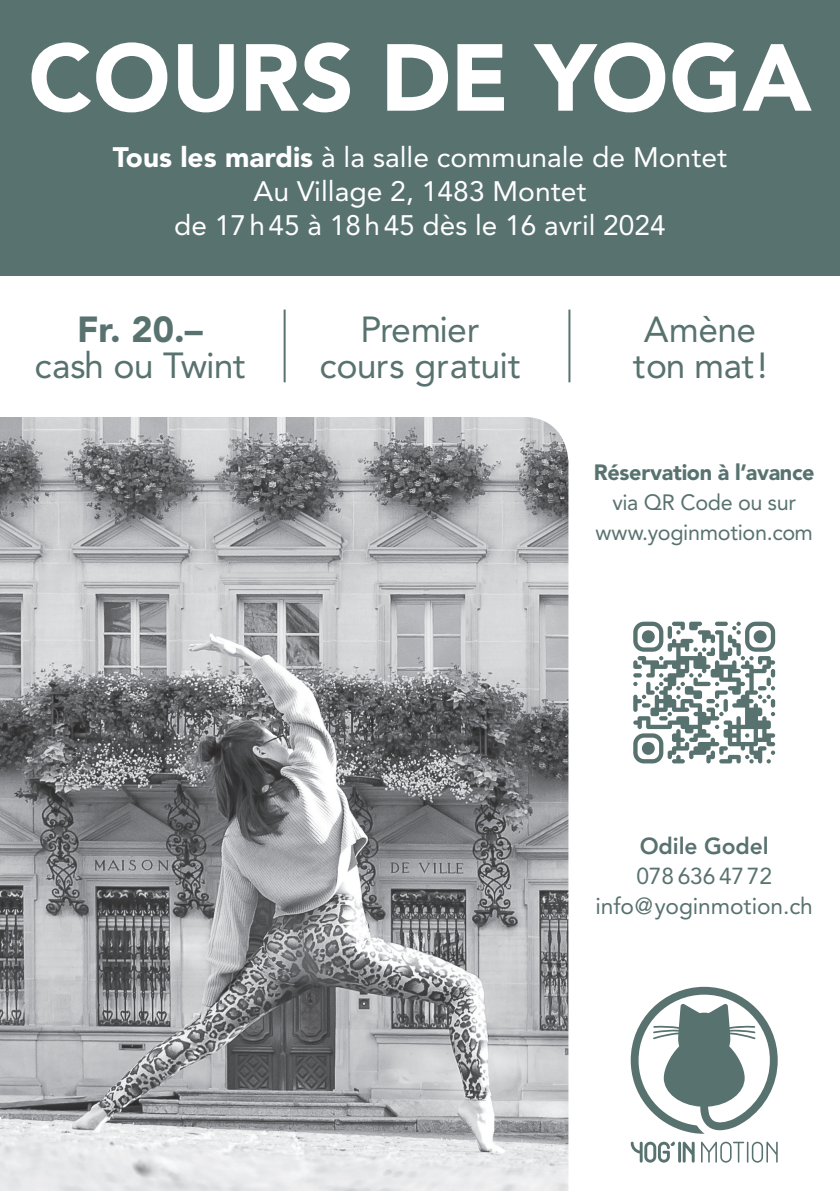
<style>
.page{position:relative;width:840px;height:1191px;background:#fff}
.page>*{position:absolute;margin:0;border:0;box-sizing:border-box;transform-origin:0 0}
.t1{font:900 94px "Avenir LT Std";letter-spacing:.01em;color:#fff}
.t2{font:36px/36px "Avenir LT Std";letter-spacing:-.015em;color:#58726f;text-align:center}
.t3{font:900 36px "Avenir LT Std";color:#58726f}
.t4{font:28px/34px "Avenir LT Std";color:#fff;text-align:center}
.t5{font:23px/30px "Avenir LT Std";letter-spacing:-.005em;color:#58726f;text-align:center}
.t6{font:800 23px "Avenir LT Std";letter-spacing:-.005em;color:#58726f}
.t7{font:22px/30px "Avenir LT Std";letter-spacing:-.015em;color:#58726f;text-align:center}
.t8{font:900 22px "Avenir LT Std";letter-spacing:-.015em;color:#58726f}
.s1{font-weight:900}
</style>
<div class="page">
<img style="left:0;top:417px;width:568px;height:774px">
<svg style="left:630px;top:986px;width:147px;height:148px"></svg>
<svg style="left:630px;top:1141px;width:44px;height:21px"></svg>
<hr style="left:677px;top:1141px;width:3px;height:21px;background:#58726f">
<svg style="left:682px;top:1141px;width:12px;height:21px"></svg>
<hr style="left:746px;top:1141px;width:2px;height:21px;background:#58726f">
<svg style="left:701px;top:1141px;width:42px;height:21px"></svg>
<svg style="left:751px;top:1141px;width:26px;height:21px"></svg>
<div style="left:0;top:0;width:839px;height:275px;background:#58726f"></div>
<hr style="left:568px;top:309px;width:2px;height:73px;background:#58726f">
<hr style="left:283px;top:309px;width:2px;height:73px;background:#58726f">
<svg style="left:633px;top:621px;width:141px;height:142px"></svg>
<div style="left:641px;top:742px;width:13px;height:13px;background:#58726f;border-radius:50%"></div>
<h1 class="t1" style="left:28px;top:21px;width:784px">COURS DE YOGA</h1>
<p class="t4" style="left:113px;top:141px;width:615px"><span class="s1">Tous les mardis</span> à la salle communale de Montet<br>Au Village 2, 1483 Montet<br>de 17h45 à 18h45 dès le 16 avril 2024</p>
<p class="t3" style="left:77px;top:307px;width:127px">Fr. 20.–</p>
<p class="t2" style="left:34px;top:347px;width:212px">cash ou Twint</p>
<p class="t2" style="left:319px;top:311px;width:202px">Premier cours gratuit</p>
<p class="t2" style="left:632px;top:311px;width:136px">Amène ton mat!</p>
<p class="t8" style="left:593px;top:459px;width:222px">Réservation à l’avance</p>
<p class="t7" style="left:595px;top:488px;width:219px">via QR Code ou sur www.yoginmotion.com</p>
<p class="t6" style="left:639px;top:832px;width:130px">Odile Godel</p>
<p class="t5" style="left:595px;top:861px;width:219px">078 636 4772 info@yoginmotion.ch</p>
</div>
